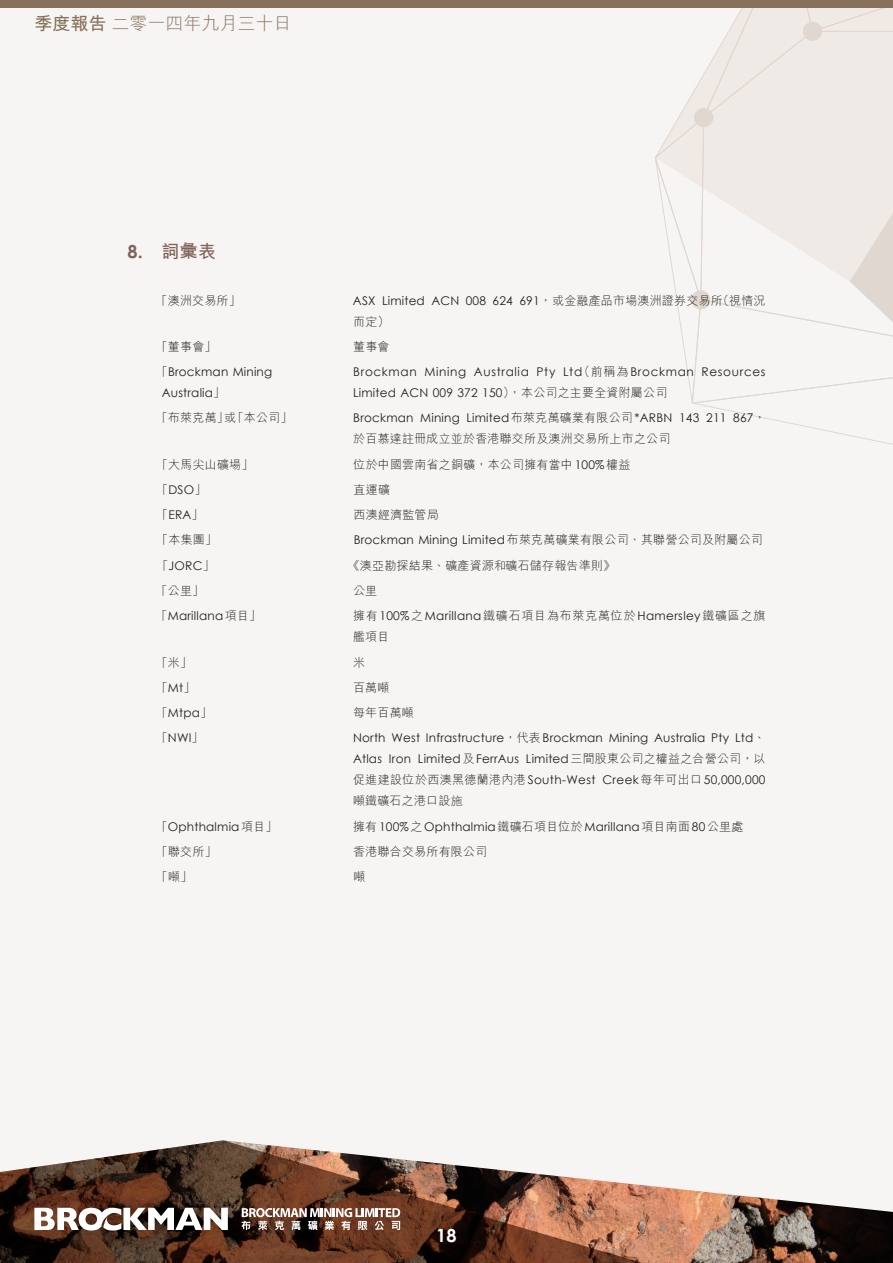
<style>
.page{position:relative;width:893px;height:1263px;background:#f6f5f3}
.page>*{position:absolute;margin:0;border:0;box-sizing:border-box;transform-origin:0 0}
.t1{font:300 18px "M Hei HK";color:#88715c}
.t2{font:700 18px "M Hei HK";color:#80615b}
.t3{font:700 18px "Century Gothic";color:#fff}
.t4{font:12px/21px "Century Gothic";letter-spacing:.015em;color:#231f20}
.t5{font:300 12px "M Hei HK";letter-spacing:.015em;color:#231f20}
.t6{font:12px/21px "Century Gothic";letter-spacing:.055em;color:#231f20}
.s1{font-weight:700}
.s2{font-family:"Century Gothic"}
.s3{font-family:"M Hei HK";font-weight:300}
.s4{font-family:"Century Gothic";font-weight:400}
</style>
<div class="page">
<svg style="left:655px;top:8px;width:238px;height:437px"></svg>
<svg style="left:700px;top:31px;width:193px;height:331px"></svg>
<div style="left:691px;top:290px;width:19px;height:19px;background:#e0d8d0;border-radius:50%"></div>
<div style="left:803px;top:22px;width:19px;height:19px;background:#e0d8d0;border-radius:50%"></div>
<div style="left:694px;top:108px;width:19px;height:19px;background:#e0d8d0;border-radius:50%"></div>
<div style="left:0;top:0;width:893px;height:8px;background:#88715c"></div>
<img style="left:687px;top:1190px;width:206px;height:73px">
<svg style="left:0;top:1140px;width:687px;height:123px"></svg>
<svg style="left:34px;top:1208px;width:194px;height:22px"></svg>
<svg style="left:241px;top:1208px;width:159px;height:22px"></svg>
<h1 class="t1" style="left:34px;top:11px;width:259px"><span class="s1">季度報告</span> 二零一四年九月三十日</h1>
<h1 class="t2" style="left:128px;top:239px;width:90px"><span class="s2">8.</span> 詞彙表</h1>
<p class="t5" style="left:156px;top:292px;width:87px">「澳洲交易所」</p>
<p class="t4" style="left:353px;top:290px;width:414px">ASX Limited ACN 008 624 691<span class="s3">，或金融產品市場澳洲證券交易所（視情況</span></p>
<p class="t5" style="left:353px;top:313px;width:38px">而定）</p>
<p class="t5" style="left:156px;top:338px;width:62px">「董事會」</p>
<p class="t5" style="left:353px;top:338px;width:38px">董事會</p>
<p class="t4" style="left:162px;top:361px;width:112px;text-indent:-6px"><span class="s3">「</span>Brockman Mining<br>Australia<span class="s3">」</span></p>
<p class="t6" style="left:353px;top:361px;width:414px">Brockman Mining Australia Pty Ltd<span class="s3">（前稱為</span> Brockman Resources<br>Limited ACN 009 372 150<span class="s3">），本公司之主要全資附屬公司</span></p>
<p class="t5" style="left:156px;top:410px;width:138px">「布萊克萬」或「本公司」</p>
<p class="t4" style="left:353px;top:407px;width:414px">Brockman Mining Limited<span class="s3">布萊克萬礦業有限公司</span>*ARBN 143 211 867<span class="s3">，</span></p>
<p class="t5" style="left:353px;top:431px;width:319px">於百慕達註冊成立並於香港聯交所及澳洲交易所上市之公司</p>
<p class="t5" style="left:156px;top:456px;width:99px">「大馬尖山礦場」</p>
<p class="t5" style="left:353px;top:456px;width:278px">位於中國雲南省之銅礦，本公司擁有當中<span class="s4">100%</span>權益</p>
<p class="t4" style="left:156px;top:479px;width:52px"><span class="s3">「</span>DSO<span class="s3">」</span></p>
<p class="t5" style="left:354px;top:481px;width:38px">直運礦</p>
<p class="t4" style="left:156px;top:504px;width:49px"><span class="s3">「</span>ERA<span class="s3">」</span></p>
<p class="t5" style="left:354px;top:506px;width:87px">西澳經濟監管局</p>
<p class="t5" style="left:156px;top:532px;width:62px">「本集團」</p>
<p class="t4" style="left:354px;top:529px;width:411px">Brockman Mining Limited<span class="s3">布萊克萬礦業有限公司、其聯營公司及附屬公司</span></p>
<p class="t4" style="left:156px;top:555px;width:60px"><span class="s3">「</span>JORC<span class="s3">」</span></p>
<p class="t5" style="left:348px;top:557px;width:269px">《澳亞勘探結果、礦產資源和礦石儲存報告準則》</p>
<p class="t5" style="left:156px;top:582px;width:50px">「公里」</p>
<p class="t5" style="left:353px;top:582px;width:26px">公里</p>
<p class="t4" style="left:156px;top:605px;width:107px"><span class="s3">「</span>Marillana<span class="s3">項目」</span></p>
<p class="t4" style="left:353px;top:605px;width:414px"><span class="s3">擁有</span>100%<span class="s3">之</span>Marillana<span class="s3">鐵礦石項目為布萊克萬位於</span>Hamersley<span class="s3">鐵礦區之旗</span></p>
<p class="t5" style="left:353px;top:628px;width:38px">艦項目</p>
<p class="t5" style="left:156px;top:654px;width:38px">「米」</p>
<p class="t5" style="left:353px;top:654px;width:13px">米</p>
<p class="t5" style="left:156px;top:679px;width:41px">「<span class="s4">Mt</span>」</p>
<p class="t5" style="left:353px;top:679px;width:38px">百萬噸</p>
<p class="t4" style="left:156px;top:702px;width:58px"><span class="s3">「</span>Mtpa<span class="s3">」</span></p>
<p class="t5" style="left:353px;top:704px;width:62px">每年百萬噸</p>
<p class="t4" style="left:156px;top:727px;width:49px"><span class="s3">「</span>NWI<span class="s3">」</span></p>
<p class="t4" style="left:353px;top:727px;width:414px;text-align:justify">North West Infrastructure<span class="s3">，代表</span>Brockman Mining Australia Pty Ltd<span class="s3">、</span>Atlas Iron Limited<span class="s3">及</span>FerrAus Limited<span class="s3">三間股東公司之權益之合營公司，以促進建設位於西澳黑德蘭港內港</span>South-West Creek<span class="s3">每年可出口</span>50,000,000</p>
<p class="t5" style="left:353px;top:792px;width:111px">噸鐵礦石之港口設施</p>
<p class="t4" style="left:156px;top:815px;width:123px"><span class="s3">「</span>Ophthalmia<span class="s3">項目」</span></p>
<p class="t4" style="left:353px;top:815px;width:392px"><span class="s3">擁有</span>100%<span class="s3">之</span>Ophthalmia<span class="s3">鐵礦石項目位於</span>Marillana<span class="s3">項目南面</span>80<span class="s3">公里處</span></p>
<p class="t5" style="left:156px;top:843px;width:62px">「聯交所」</p>
<p class="t5" style="left:353px;top:843px;width:136px">香港聯合交易所有限公司</p>
<p class="t5" style="left:156px;top:868px;width:38px">「噸」</p>
<p class="t5" style="left:353px;top:868px;width:13px">噸</p>
<h1 class="t3" style="left:436px;top:1222px;width:22px">18</h1>
</div>
